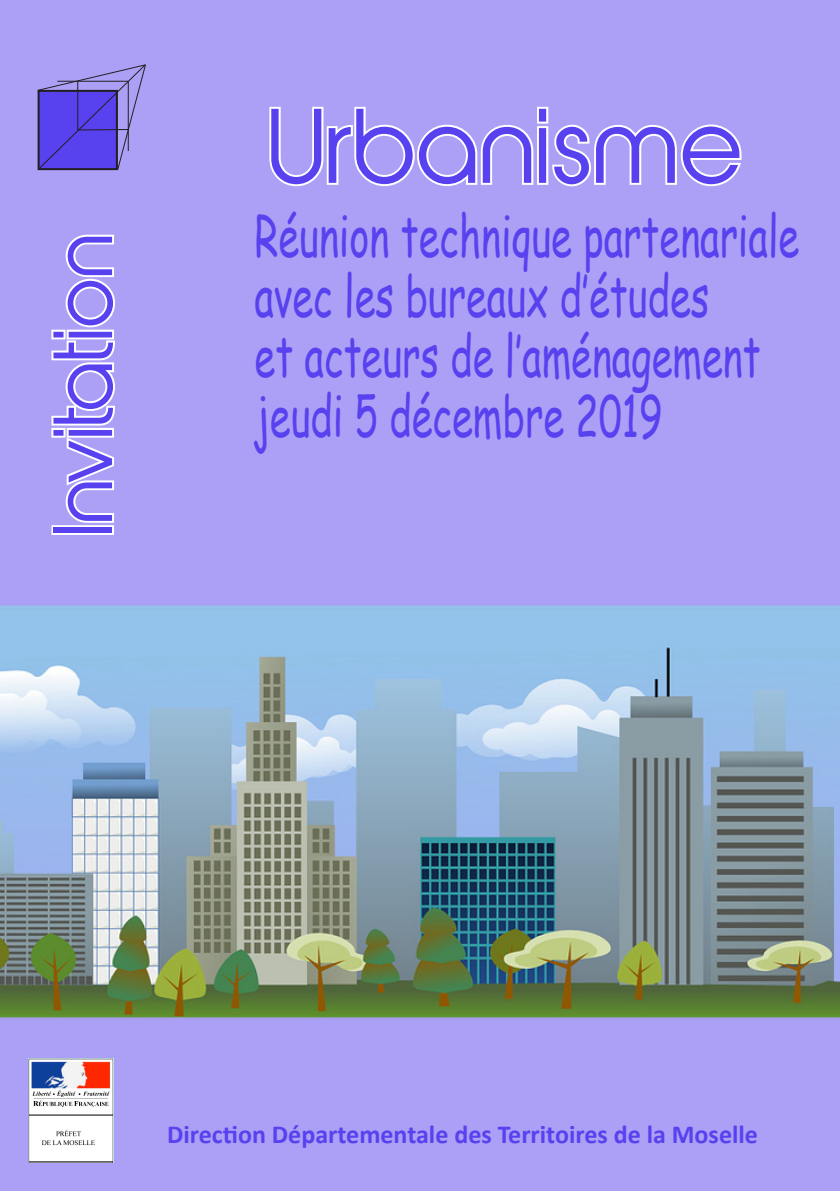
<style>
.page{position:relative;width:840px;height:1191px;background:#fff}
.page>*{position:absolute;margin:0;border:0;box-sizing:border-box;transform-origin:0 0}
.t1{font:96px "Abeatby Kai";color:#5841ee}
.t2{font:76px "Abeatby Kai";color:#5841ee}
.t3{font:57px/60px "Comic Sans MS";color:#5841ee;scale:.67 1}
.t4{font:700 26px "Calibri";color:#5841ee}
</style>
<div class="page">
<div style="left:0;top:0;width:839px;height:1191px;background:#aba0f6"></div>
<img style="left:28px;top:1082px;width:85px;height:80px">
<img style="left:0;top:605px;width:839px;height:477px">
<svg style="left:269px;top:106px;width:473px;height:81px"></svg>
<svg style="left:37px;top:64px;width:109px;height:106px"></svg>
<hr style="left:57px;top:81px;width:71px;height:1px;background:#231f20">
<hr style="left:128px;top:81px;width:1px;height:70px;background:#231f20">
<hr style="left:77px;top:81px;width:1px;height:49px;background:#231f20">
<hr style="left:77px;top:129px;width:51px;height:1px;background:#231f20">
<div style="left:51px;top:525px;width:63px;height:10px;border:4px solid #fff"></div>
<svg style="left:63px;top:434px;width:51px;height:89px"></svg>
<div style="left:51px;top:428px;width:14px;height:9px;border:4px solid #fff"></div>
<div style="left:67px;top:428px;width:47px;height:9px;border:4px solid #fff"></div>
<svg style="left:51px;top:338px;width:64px;height:88px"></svg>
<div style="left:51px;top:330px;width:14px;height:9px;border:4px solid #fff"></div>
<div style="left:67px;top:330px;width:47px;height:9px;border:4px solid #fff"></div>
<svg style="left:65px;top:234px;width:50px;height:94px"></svg>
<p class="t2" style="left:53px;top:533px;width:304px;rotate:-90deg">Invitation</p>
<p class="t1" style="left:271px;top:108px;width:476px">Urbanisme</p>
<p class="t3" style="left:254px;top:205px;width:814px">Réunion technique partenariale avec les bureaux d’études</p>
<p class="t3" style="left:254px;top:325px;width:756px">et acteurs de l’aménagement</p>
<p class="t3" style="left:254px;top:385px;width:609px">jeudi 5 décembre 2019</p>
<p class="t4" style="left:167px;top:1118px;width:592px">Direction Départementale des Territoires de la Moselle</p>
</div>
